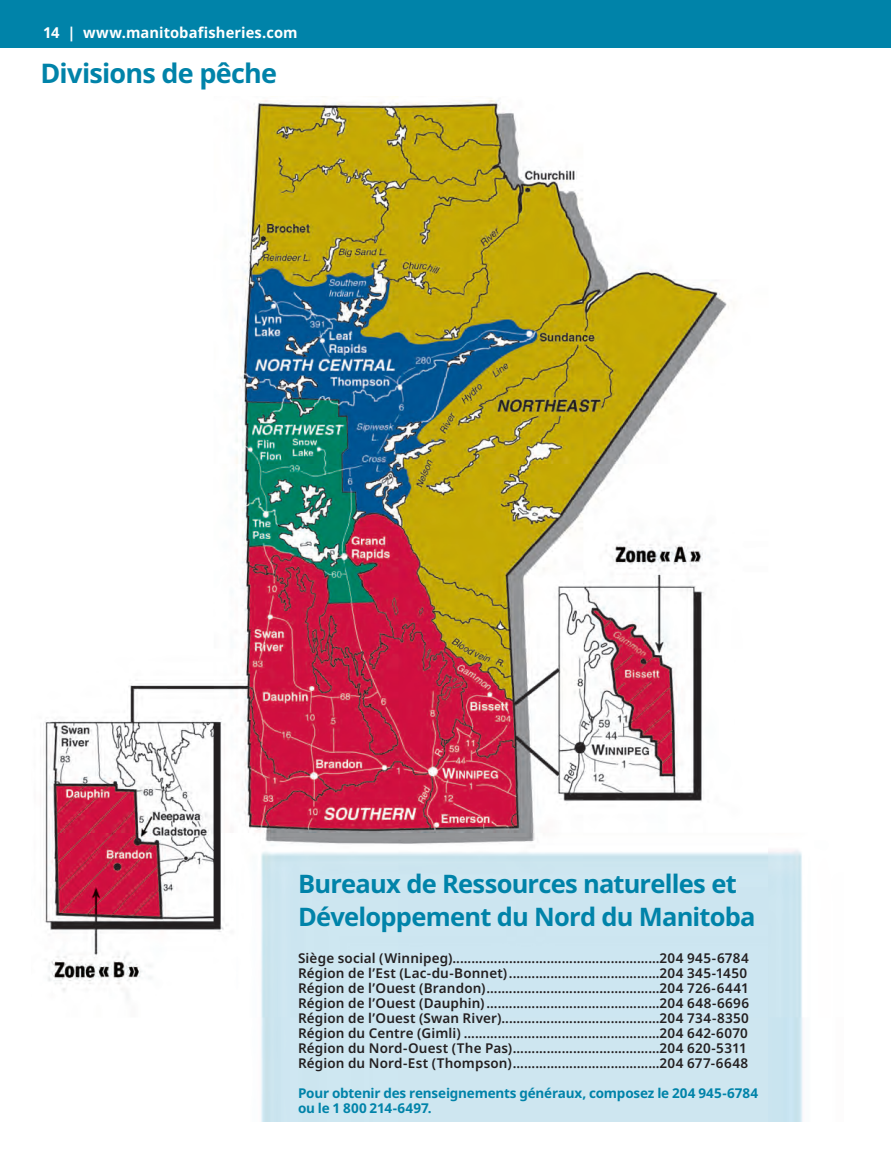
<style>
.page{position:relative;width:891px;height:1161px;background:#fff}
.page>*{position:absolute;margin:0;border:0;box-sizing:border-box;transform-origin:0 0}
.Headline{font:700 27px "Noto Sans";letter-spacing:-.03em;color:#0083a9}
.Body_Copy{font:700 25.5px/33px "Noto Sans";letter-spacing:-.03em;color:#0083a9}
.t1{font:700 15px "Noto Sans";letter-spacing:.005em;color:#fff}
.Body_Copy-2{font:600 13.5px "Noto Sans";letter-spacing:.015em;color:#231f20}
.Body_Copy-3{font:700 13.5px/15px "Noto Sans";letter-spacing:-.015em;color:#0083a9}
</style>
<div class="page">
<div style="left:0;top:0;width:891px;height:48px;background:#0083a9"></div>
<img style="left:43px;top:98px;width:760px;height:1024px">
<p class="t1" style="left:43px;top:22px;width:256px">14 | www.manitobafisheries.com</p>
<p class="Headline" style="left:40px;top:54px;width:238px">Divisions de pêche</p>
<p class="Body_Copy" style="left:298px;top:868px;width:459px">Bureaux de Ressources naturelles et<br>Développement du Nord du Manitoba</p>
<p class="Body_Copy-2" style="left:298px;top:949px;width:452px">Siège social (Winnipeg).......................................................204 945-6784</p>
<p class="Body_Copy-2" style="left:298px;top:964px;width:451px">Région de l’Est (Lac-du-Bonnet)........................................204 345-1450</p>
<p class="Body_Copy-2" style="left:298px;top:979px;width:452px">Région de l’Ouest (Brandon)..............................................204 726-6441</p>
<p class="Body_Copy-2" style="left:298px;top:994px;width:453px">Région de l’Ouest (Dauphin)..............................................204 648-6696</p>
<p class="Body_Copy-2" style="left:298px;top:1009px;width:452px">Région de l’Ouest (Swan River)..........................................204 734-8350</p>
<p class="Body_Copy-2" style="left:298px;top:1024px;width:451px">Région du Centre (Gimli) ....................................................204 642-6070</p>
<p class="Body_Copy-2" style="left:298px;top:1039px;width:450px">Région du Nord-Ouest (The Pas).......................................204 620-5311</p>
<p class="Body_Copy-2" style="left:298px;top:1054px;width:452px">Région du Nord-Est (Thompson).......................................204 677-6648</p>
<p class="Body_Copy-3" style="left:298px;top:1086px;width:462px">Pour obtenir des renseignements généraux, composez le 204 945-6784 ou le 1 800 214-6497.</p>
</div>
